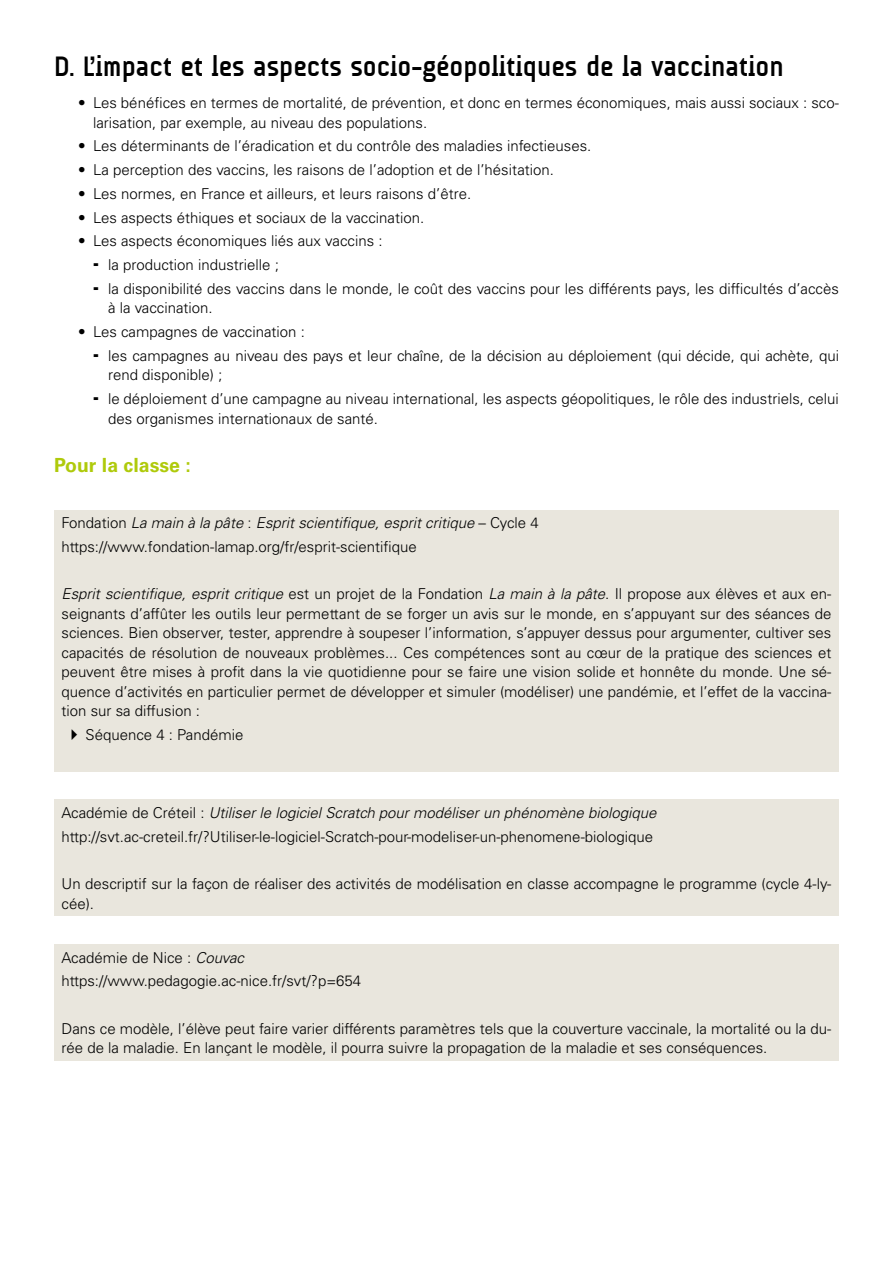
<style>
.page{position:relative;width:893px;height:1263px;background:#fff}
.page>*{position:absolute;margin:0;border:0;box-sizing:border-box;transform-origin:0 0}
.Sous_titre_1{font:700 28.5px "A Udimat";color:#000}
.Titre2{font:700 19.5px "Univers LT Std";color:#afca0b}
.Texte_justifié{font:300 15px/19.5px "Univers LT Std";color:#000}
.Texte_justifié-2{font:italic 300 15px "Univers LT Std";color:#000}
.s1{font-style:normal}
.s2{font-family:"Univers";font-style:normal}
.s3{font-style:italic}
</style>
<div class="page">
<div style="left:54px;top:510px;width:785px;height:261px;background:#e9e6dd"></div>
<div style="left:54px;top:799px;width:785px;height:117px;background:#e9e6dd"></div>
<div style="left:54px;top:944px;width:785px;height:117px;background:#e9e6dd"></div>
<p class="Sous_titre_1" style="left:54px;top:50px;width:731px">D. L’impact et les aspects socio-géopolitiques de la vaccination</p>
<p class="Texte_justifié" style="left:93px;top:93px;width:747px;text-indent:-15px">• Les bénéfices en termes de mortalité, de prévention, et donc en termes économiques, mais aussi sociaux : sco&shy;larisation, par exemple, au niveau des populations.</p>
<p class="Texte_justifié" style="left:78px;top:136px;width:515px">• Les déterminants de l’éradication et du contrôle des maladies infectieuses.</p>
<p class="Texte_justifié" style="left:78px;top:160px;width:477px">• La perception des vaccins, les raisons de l’adoption et de l’hésitation.</p>
<p class="Texte_justifié" style="left:78px;top:184px;width:395px">• Les normes, en France et ailleurs, et leurs raisons d’être.</p>
<p class="Texte_justifié" style="left:78px;top:207px;width:348px">• Les aspects éthiques et sociaux de la vaccination.</p>
<p class="Texte_justifié" style="left:78px;top:231px;width:306px">• Les aspects économiques liés aux vaccins :</p>
<p class="Texte_justifié" style="left:108px;top:255px;width:172px">la production industrielle ;</p>
<p class="Texte_justifié" style="left:108px;top:279px;width:732px">la disponibilité des vaccins dans le monde, le coût des vaccins pour les différents pays, les difficultés d’accès à la vaccination.</p>
<p class="Texte_justifié" style="left:78px;top:322px;width:228px">• Les campagnes de vaccination :</p>
<p class="Texte_justifié" style="left:108px;top:346px;width:732px">les campagnes au niveau des pays et leur chaîne, de la décision au déploiement (qui décide, qui achète, qui rend disponible) ;</p>
<p class="Texte_justifié" style="left:108px;top:389px;width:732px">le déploiement d’une campagne au niveau international, les aspects géopolitiques, le rôle des industriels, celui des organismes internationaux de santé.</p>
<p class="Titre2" style="left:54px;top:453px;width:138px">Pour la classe :</p>
<p class="Texte_justifié-2" style="left:62px;top:514px;width:479px"><span class="s1">Fondation</span> La main à la pâte <span class="s2">:</span> Esprit scientifique, esprit critique <span class="s1">– Cycle 4</span></p>
<p class="Texte_justifié" style="left:62px;top:537px;width:357px">https://www.fondation-lamap.org/fr/esprit-scientifique</p>
<p class="Texte_justifié" style="left:62px;top:584px;width:771px;text-align:justify"><span class="s3">Esprit scientifique, esprit critique</span> est un projet de la Fondation <span class="s3">La main à la pâte</span>. Il propose aux élèves et aux en&shy;seignants d’affûter les outils leur permettant de se forger un avis sur le monde, en s’appuyant sur des séances de sciences. Bien observer, tester, apprendre à soupeser l’information, s’appuyer dessus pour argumenter, cultiver ses capacités de résolution de nouveaux problèmes... Ces compétences sont au cœur de la pratique des sciences et peuvent être mises à profit dans la vie quotidienne pour se faire une vision solide et honnête du monde. Une sé&shy;quence d’activités en particulier permet de développer et simuler (modéliser) une pandémie, et l’effet de la vaccina&shy;tion sur sa diffusion :</p>
<p class="Texte_justifié" style="left:86px;top:725px;width:159px">Séquence 4 : Pandémie</p>
<p class="Texte_justifié-2" style="left:62px;top:803px;width:596px"><span class="s1">Académie de Créteil :</span> Utiliser le logiciel Scratch pour modéliser un phénomène biologique</p>
<p class="Texte_justifié" style="left:62px;top:826px;width:593px">http://svt.ac-creteil.fr/?Utiliser-le-logiciel-Scratch-pour-modeliser-un-phenomene-biologique</p>
<p class="Texte_justifié" style="left:62px;top:874px;width:771px">Un descriptif sur la façon de réaliser des activités de modélisation en classe accompagne le programme (cycle 4-ly&shy;cée).</p>
<p class="Texte_justifié" style="left:62px;top:947px;width:184px">Académie de Nice : <span class="s3">Couvac</span></p>
<p class="Texte_justifié" style="left:62px;top:971px;width:301px">https://www.pedagogie.ac-nice.fr/svt/?p=654</p>
<p class="Texte_justifié" style="left:62px;top:1019px;width:771px">Dans ce modèle, l’élève peut faire varier différents paramètres tels que la couverture vaccinale, la mortalité ou la du&shy;rée de la maladie. En lançant le modèle, il pourra suivre la propagation de la maladie et ses conséquences.</p>
</div>
